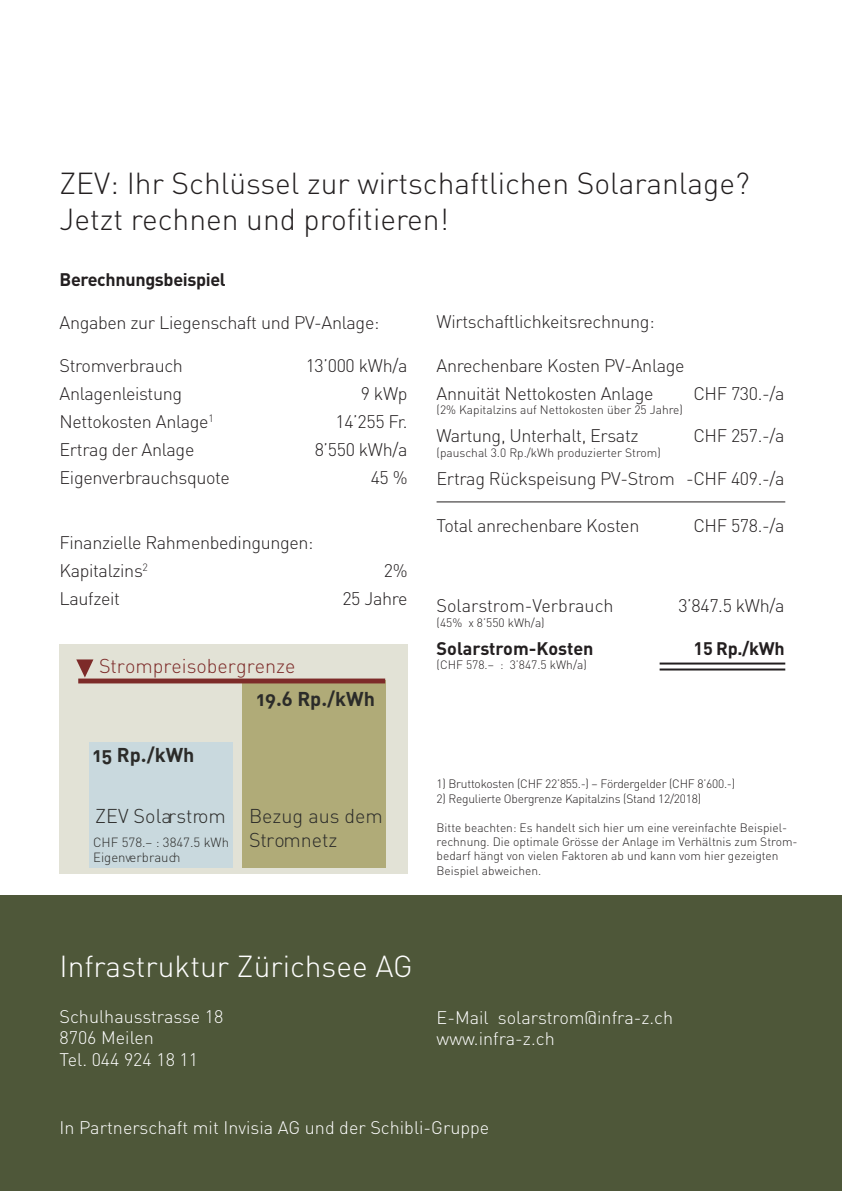
<style>
.page{position:relative;width:842px;height:1191px;background:#fff}
.page>*{position:absolute;margin:0;border:0;box-sizing:border-box;transform-origin:0 0}
.t1{font:300 30px/36px "DIN";color:#231f20}
.t2{font:300 30px "DIN";color:#fff}
.t3{font:300 19.8px/23.8px "DIN";color:#2b2b29}
.t4{font:19.8px "DIN Bold Alternate";color:#2b2b29}
.t5{font:300 19.8px "DIN";color:#7d2b29}
.t6{font:300 18px/28px "DIN";letter-spacing:-.02em;color:#231f20}
.t7{font:300 18px/21.6px "DIN";color:#fff}
.t8{font:700 18px "DIN";letter-spacing:-.02em;color:#231f20}
.t9{font:300 18px "DIN";color:#231f20}
.t10{font:700 18px "DIN";color:#231f20}
.t11{font:300 13.2px/15.8px "DIN";color:#2b2b29}
.t12{font:300 12px/14.4px "DIN";color:#231f20}
.t13{font:300 12px "DIN";letter-spacing:-.02em;color:#231f20}
</style>
<div class="page">
<div style="left:0;top:895px;width:842px;height:296px;background:#4e5739"></div>
<hr style="left:437px;top:501px;width:348px;height:1px;background:#231f20">
<div style="left:60px;top:643px;width:348px;height:230px;background:#e2e2d6"></div>
<hr style="left:660px;top:662px;width:125px;height:2px;background:#231f20">
<hr style="left:660px;top:668px;width:125px;height:2px;background:#231f20">
<div style="left:89px;top:741px;width:143px;height:126px;background:#c9d9de"></div>
<div style="left:242px;top:679px;width:144px;height:188px;background:#b0ab78"></div>
<div style="left:78px;top:678px;width:307px;height:5px;background:#7d2b29"></div>
<svg style="left:76px;top:659px;width:17px;height:18px"></svg>
<h1 class="t1" style="left:60px;top:165px;width:692px">ZEV: Ihr Schlüssel zur wirtschaftlichen Solaranlage?<br>Jetzt rechnen und profitieren!</h1>
<p class="t8" style="left:60px;top:267px;width:168px">Berechnungsbeispiel</p>
<p class="t6" style="left:60px;top:308px;width:321px">Angaben zur Liegenschaft und PV-Anlage:</p>
<p class="t6" style="left:60px;top:351px;width:125px">Stromverbrauch</p>
<p class="t6" style="left:306px;top:351px;width:103px">13’000 kWh/a</p>
<p class="t6" style="left:60px;top:379px;width:124px">Anlagenleistung</p>
<p class="t6" style="left:361px;top:379px;width:48px">9 kWp</p>
<p class="t6" style="left:60px;top:407px;width:156px">Nettokosten Anlage<sup>1</sup></p>
<p class="t6" style="left:335px;top:407px;width:74px">14’255 Fr.</p>
<p class="t6" style="left:60px;top:435px;width:136px">Ertrag der Anlage</p>
<p class="t6" style="left:315px;top:435px;width:94px">8’550 kWh/a</p>
<p class="t6" style="left:60px;top:463px;width:172px">Eigenverbrauchsquote</p>
<p class="t6" style="left:371px;top:463px;width:38px">45 %</p>
<p class="t6" style="left:60px;top:528px;width:255px">Finanzielle Rahmenbedingungen:<br>Kapitalzins<sup>2</sup></p>
<p class="t6" style="left:384px;top:556px;width:25px">2%</p>
<p class="t6" style="left:60px;top:584px;width:62px">Laufzeit</p>
<p class="t6" style="left:342px;top:584px;width:67px">25 Jahre</p>
<p class="t5" style="left:99px;top:653px;width:198px">Strompreisobergrenze</p>
<p class="t4" style="left:93px;top:742px;width:103px">15 Rp./kWh</p>
<p class="t3" style="left:95px;top:803px;width:132px">ZEV Solarstrom</p>
<p class="t11" style="left:93px;top:834px;width:137px">CHF 578.– : 3847.5 kWh<br>Eigenverbrauch</p>
<p class="t4" style="left:257px;top:686px;width:120px">19.6 Rp./kWh</p>
<p class="t3" style="left:249px;top:804px;width:135px">Bezug aus dem<br>Stromnetz</p>
<p class="t6" style="left:437px;top:308px;width:219px">Wirtschaftlichkeitsrechnung:</p>
<p class="t6" style="left:437px;top:351px;width:250px">Anrechenbare Kosten PV-Anlage<br>Annuität Nettokosten Anlage</p>
<p class="t6" style="left:693px;top:379px;width:93px">CHF 730.-/a</p>
<p class="t12" style="left:437px;top:402px;width:248px">(2% Kapitalzins auf Nettokosten über 25 Jahre)</p>
<p class="t6" style="left:437px;top:421px;width:204px">Wartung, Unterhalt, Ersatz</p>
<p class="t6" style="left:693px;top:421px;width:93px">CHF 257.-/a</p>
<p class="t12" style="left:437px;top:445px;width:226px">(pauschal 3.0 Rp./kWh produzierter Strom)</p>
<p class="t6" style="left:437px;top:464px;width:349px">Ertrag Rückspeisung PV-Strom -CHF 409.-/a</p>
<p class="t6" style="left:437px;top:511px;width:204px">Total anrechenbare Kosten</p>
<p class="t6" style="left:693px;top:511px;width:93px">CHF 578.-/a</p>
<p class="t9" style="left:437px;top:594px;width:179px">Solarstrom-Verbrauch</p>
<p class="t6" style="left:678px;top:591px;width:108px">3’847.5 kWh/a</p>
<p class="t12" style="left:437px;top:615px;width:110px">(45% x 8’550 kWh/a)</p>
<p class="t10" style="left:437px;top:636px;width:158px">Solarstrom-Kosten</p>
<p class="t8" style="left:694px;top:636px;width:92px">15 Rp./kWh</p>
<p class="t12" style="left:437px;top:657px;width:152px">(CHF 578.– : 3’847.5 kWh/a)</p>
<p class="t13" style="left:437px;top:776px;width:300px">1) Bruttokosten (CHF 22’855.-) – Fördergelder (CHF 8’600.-)</p>
<p class="t13" style="left:437px;top:791px;width:266px">2) Regulierte Obergrenze Kapitalzins (Stand 12/2018)</p>
<p class="t12" style="left:437px;top:820px;width:363px">Bitte beachten: Es handelt sich hier um eine vereinfachte Beispiel&shy;rechnung. Die optimale Grösse der Anlage im Verhältnis zum Strom&shy;bedarf hängt von vielen Faktoren ab und kann vom hier gezeigten Beispiel abweichen.</p>
<h1 class="t2" style="left:60px;top:947px;width:355px">Infrastruktur Zürichsee AG</h1>
<p class="t7" style="left:60px;top:1005px;width:165px">Schulhausstrasse 18<br>8706 Meilen<br>Tel. 044 924 18 11</p>
<p class="t7" style="left:437px;top:1006px;width:238px">E-Mail solarstrom@infra-z.ch www.infra-z.ch</p>
<p class="t7" style="left:60px;top:1116px;width:431px">In Partnerschaft mit Invisia AG und der Schibli-Gruppe</p>
</div>
